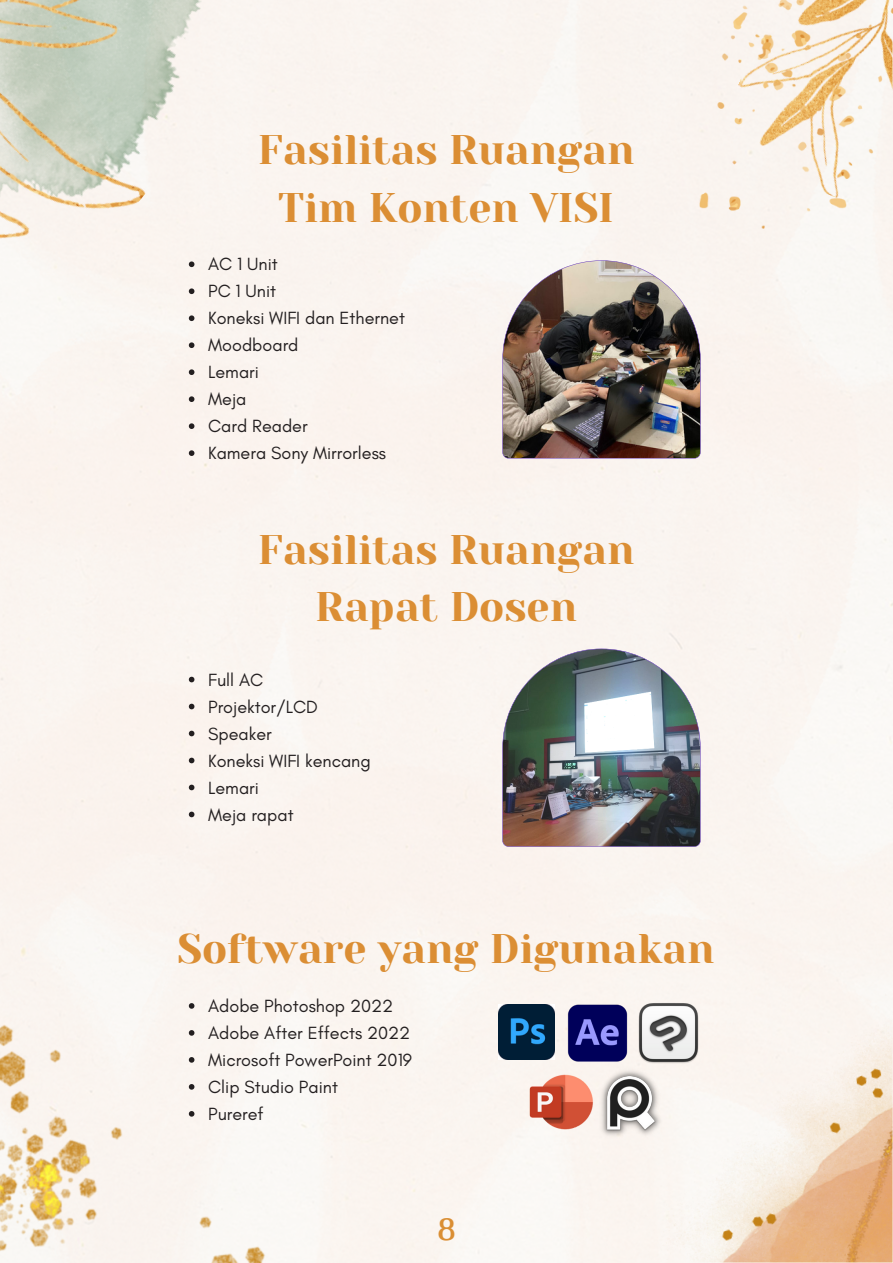
<style>
.page{position:relative;width:893px;height:1263px;background:#fff}
.page>*{position:absolute;margin:0;border:0;box-sizing:border-box;transform-origin:0 0}
.t1{font:41.25px/57.3px "Yeseva One";color:#db8e34;text-align:center}
.t2{font:700 31.5px "Caudex";color:#da8e33}
.t3{font:18px/27px "Glacial Indifference";color:#231f20}
</style>
<div class="page">
<div style="left:0;top:0;width:892px;height:1262px;background:#faf4ef"></div>
<div style="left:653px;top:0;width:239px;height:229px;background:#faf4ef"></div>
<img style="left:713px;top:0;width:179px;height:219px">
<img style="left:531px;top:992px;width:361px;height:270px">
<img style="left:0;top:1025px;width:265px;height:237px">
<div style="left:258px;top:0;width:61px;height:282px;background:#faf4ef"></div>
<img style="left:0;top:0;width:258px;height:346px">
<svg style="left:189px;top:1003px;width:5px;height:6px"></svg>
<svg style="left:189px;top:1030px;width:5px;height:6px"></svg>
<svg style="left:189px;top:1057px;width:5px;height:6px"></svg>
<svg style="left:189px;top:1084px;width:5px;height:6px"></svg>
<svg style="left:189px;top:1111px;width:5px;height:6px"></svg>
<img style="left:499px;top:1004px;width:56px;height:55px">
<img style="left:640px;top:997px;width:64px;height:69px">
<img style="left:555px;top:990px;width:85px;height:85px">
<img style="left:527px;top:1067px;width:69px;height:70px">
<img style="left:599px;top:1066px;width:65px;height:73px">
<svg style="left:189px;top:677px;width:5px;height:5px"></svg>
<svg style="left:189px;top:704px;width:5px;height:5px"></svg>
<svg style="left:189px;top:731px;width:5px;height:5px"></svg>
<svg style="left:189px;top:758px;width:5px;height:5px"></svg>
<svg style="left:189px;top:785px;width:5px;height:5px"></svg>
<svg style="left:189px;top:812px;width:5px;height:5px"></svg>
<img style="left:502px;top:649px;width:199px;height:198px">
<img style="left:502px;top:260px;width:199px;height:198px">
<svg style="left:189px;top:261px;width:5px;height:6px"></svg>
<svg style="left:189px;top:288px;width:5px;height:6px"></svg>
<svg style="left:189px;top:315px;width:5px;height:6px"></svg>
<svg style="left:189px;top:342px;width:5px;height:6px"></svg>
<svg style="left:189px;top:369px;width:5px;height:6px"></svg>
<svg style="left:189px;top:396px;width:5px;height:6px"></svg>
<svg style="left:189px;top:423px;width:5px;height:6px"></svg>
<svg style="left:189px;top:450px;width:5px;height:6px"></svg>
<p class="t1" style="left:258px;top:120px;width:378px">Fasilitas Ruangan<br>Tim Konten VISI</p>
<p class="t3" style="left:208px;top:251px;width:198px">AC 1 Unit<br>PC 1 Unit<br>Koneksi WIFI dan Ethernet<br>Moodboard<br>Lemari<br>Meja<br>Card Reader<br>Kamera Sony Mirrorless</p>
<p class="t1" style="left:258px;top:519px;width:378px">Fasilitas Ruangan<br>Rapat Dosen</p>
<p class="t3" style="left:208px;top:666px;width:164px">Full AC<br>Projektor/LCD<br>Speaker<br>Koneksi WIFI kencang<br>Lemari<br>Meja rapat</p>
<p class="t1" style="left:178px;top:918px;width:538px">Software yang Digunakan</p>
<p class="t3" style="left:208px;top:993px;width:205px">Adobe Photoshop 2022<br>Adobe After Effects 2022<br>Microsoft PowerPoint 2019<br>Clip Studio Paint<br>Pureref</p>
<h2 class="t2" style="left:438px;top:1209px;width:18px">8</h2>
</div>
